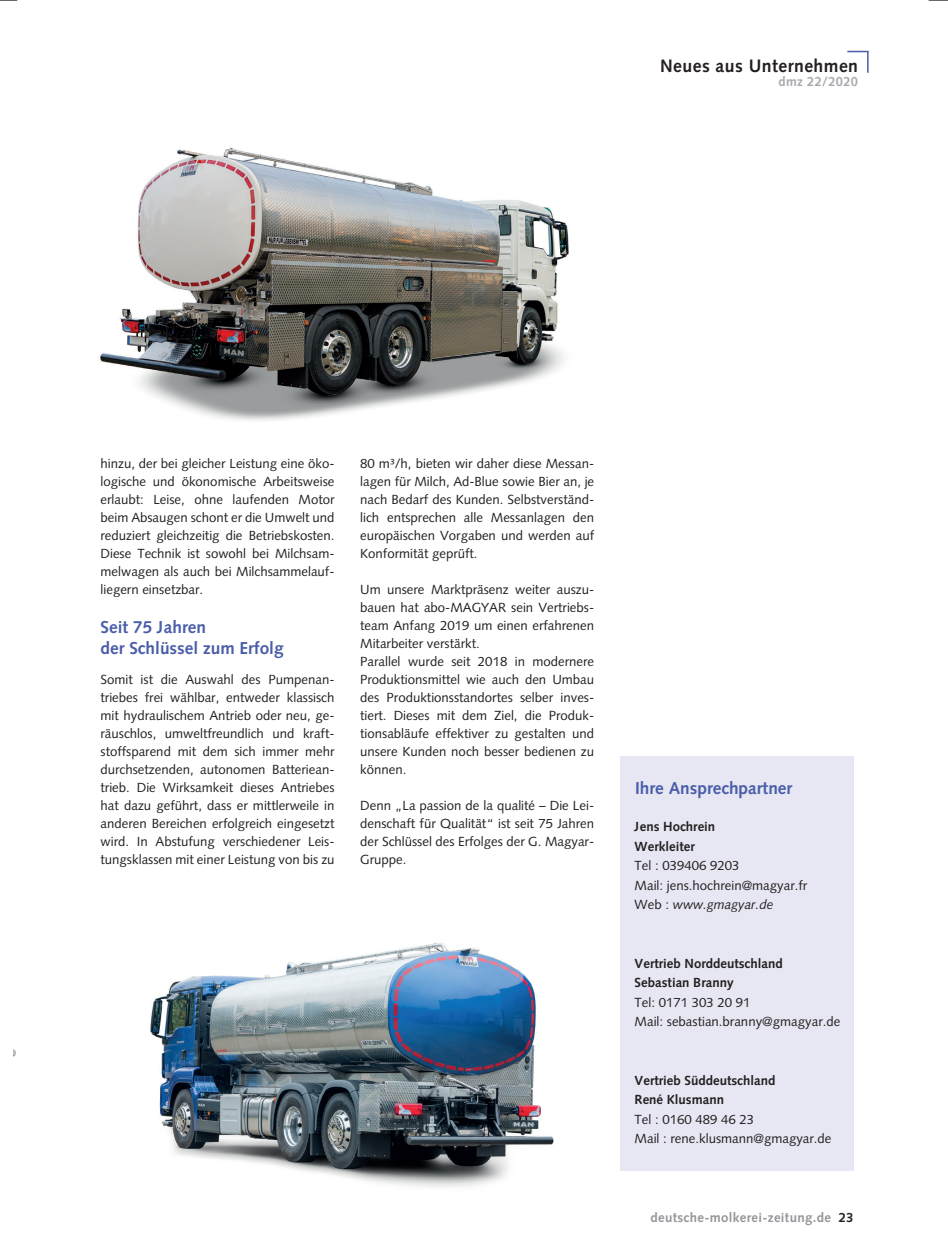
<style>
.page{position:relative;width:948px;height:1258px;background:#fff}
.page>*{position:absolute;margin:0;border:0;box-sizing:border-box;transform-origin:0 0}
.t1{font:700 18px "Syntax";letter-spacing:.025em;color:#231f20}
.t2{font:700 17.25px/20.7px "Syntax";color:#4a5da9}
.t3{font:13.2px/18px "Syntax";color:#231f20;text-align:justify}
.t4{font:700 13.2px/19.5px "Syntax";color:#231f20}
.t5{font:700 13.2px "Syntax";letter-spacing:.025em;color:#939598}
.t6{font:700 13.2px "Syntax";letter-spacing:.025em;color:#a8a9ad}
.s1{font-style:italic}
.s2{color:#231f20}
</style>
<div class="page">
<svg style="left:847px;top:51px;width:21px;height:22px"></svg>
<img style="left:100px;top:148px;width:469px;height:273px">
<div style="left:619px;top:756px;width:234px;height:414px;background:#e7e7f3"></div>
<img style="left:150px;top:943px;width:404px;height:244px">
<svg style="left:0;top:0;width:17px;height:1px"></svg>
<svg style="left:928px;top:0;width:20px;height:1px"></svg>
<h1 class="t1" style="left:660px;top:55px;width:199px">Neues aus Unternehmen</h1>
<p class="t6" style="left:778px;top:74px;width:81px">dmz 22/2020</p>
<p class="t3" style="left:101px;top:455px;width:235px">hinzu, der bei gleicher Leistung eine öko&shy;logische und ökonomische Arbeitsweise erlaubt: Leise, ohne laufenden Motor beim Absaugen schont er die Umwelt und reduziert gleichzeitig die Betriebskosten.<br>Diese Technik ist sowohl bei Milchsam&shy;melwagen als auch bei Milchsammelauf&shy;liegern einsetzbar.</p>
<h2 class="t2" style="left:101px;top:617px;width:185px">Seit 75 Jahren<br>der Schlüssel zum Erfolg</h2>
<p class="t3" style="left:101px;top:671px;width:235px">Somit ist die Auswahl des Pumpenan&shy;triebes frei wählbar, entweder klassisch mit hydraulischem Antrieb oder neu, ge&shy;räuschlos, umweltfreundlich und kraft&shy;stoffsparend mit dem sich immer mehr durchsetzenden, autonomen Batteriean&shy;trieb. Die Wirksamkeit dieses Antriebes hat dazu geführt, dass er mittlerweile in anderen Bereichen erfolgreich eingesetzt wird. In Abstufung verschiedener Leis&shy;tungsklassen mit einer Leistung von bis zu</p>
<p class="t3" style="left:360px;top:455px;width:235px">80 m³/h, bieten wir daher diese Messan&shy;lagen für Milch, Ad-Blue sowie Bier an, je nach Bedarf des Kunden. Selbstverständ&shy;lich entsprechen alle Messanlagen den europäischen Vorgaben und werden auf Konformität geprüft.</p>
<p class="t3" style="left:360px;top:581px;width:235px;text-align:left">Um unsere Marktpräsenz weiter auszu&shy;bauen hat abo-MAGYAR sein Vertriebs&shy;team Anfang 2019 um einen erfahrenen Mitarbeiter verstärkt.<br>Parallel wurde seit 2018 in modernere Produktionsmittel wie auch den Umbau des Produktionsstandortes selber inves&shy;tiert. Dieses mit dem Ziel, die Produk&shy;tionsabläufe effektiver zu gestalten und unsere Kunden noch besser bedienen zu können.</p>
<p class="t3" style="left:360px;top:797px;width:235px">Denn „La passion de la qualité – Die Lei&shy;denschaft für Qualität“ ist seit 75 Jahren der Schlüssel des Erfolges der G. Magyar-Gruppe.</p>
<h2 class="t2" style="left:635px;top:777px;width:159px">Ihre Ansprechpartner</h2>
<p class="t4" style="left:634px;top:817px;width:82px">Jens Hochrein<br>Werkleiter</p>
<p class="t3" style="left:634px;top:855px;width:174px;line-height:19.5px;text-align:left">Tel : 039406 9203<br>Mail: jens.hochrein@magyar.fr<br>Web : <span class="s1">www.gmagyar.de</span></p>
<p class="t4" style="left:634px;top:953px;width:150px">Vertrieb Norddeutschland<br>Sebastian Branny</p>
<p class="t3" style="left:634px;top:992px;width:207px;line-height:19.5px">Tel: 0171 303 20 91<br>Mail: sebastian.branny@gmagyar.de</p>
<p class="t4" style="left:634px;top:1070px;width:142px">Vertrieb Süddeutschland<br>René Klusmann</p>
<p class="t3" style="left:634px;top:1109px;width:198px;line-height:19.5px">Tel : 0160 489 46 23<br>Mail : rene.klusmann@gmagyar.de</p>
<p class="t5" style="left:650px;top:1209px;width:204px">deutsche-molkerei-zeitung.de <span class="s2">23</span></p>
</div>
